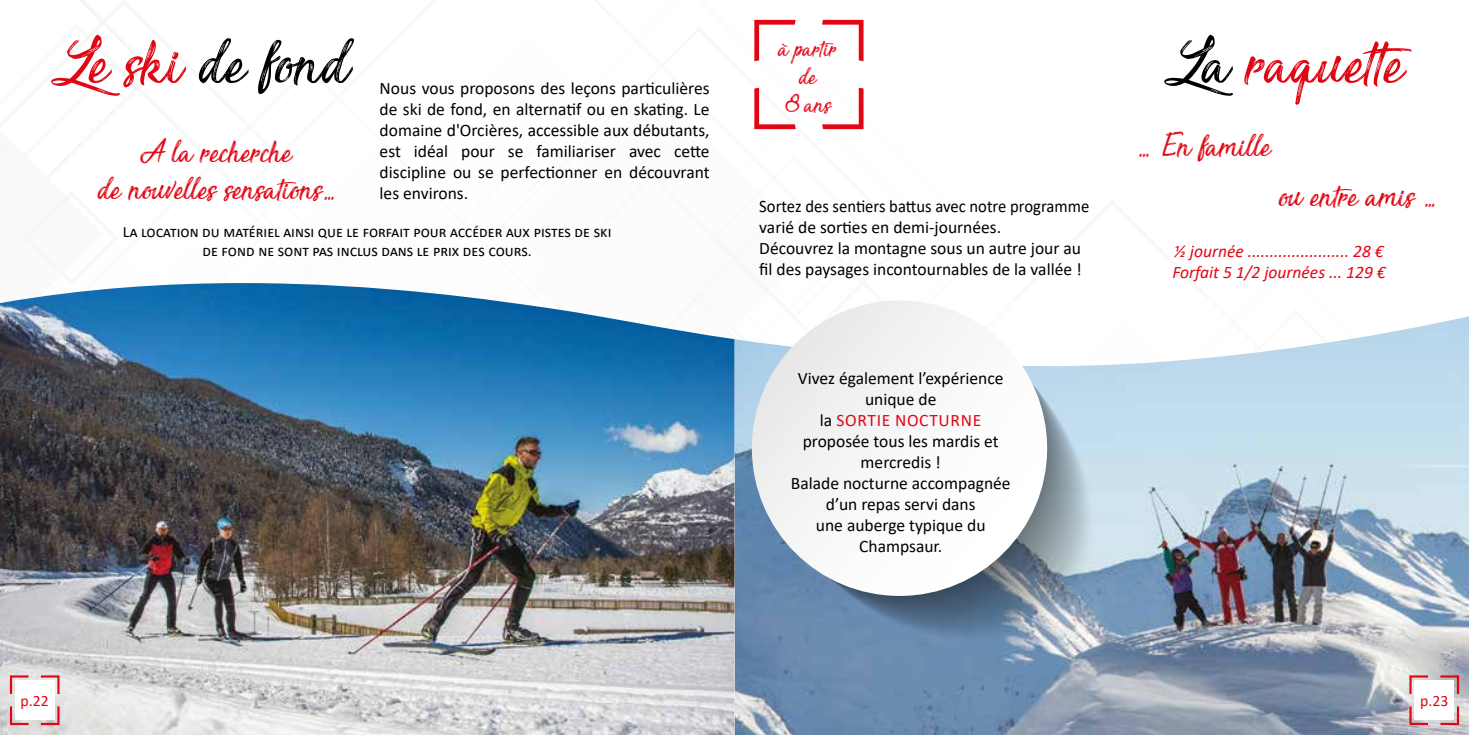
<style>
.page{position:relative;width:1469px;height:735px;background:#fff}
.page>*{position:absolute;margin:0;border:0;box-sizing:border-box;transform-origin:0 0}
.t1{font:84px "Sensations and Qualities";color:#000}
.t2{font:84px "Sensations and Qualities";color:#e10613}
.t3{font:42px/36.8px "Sensations and Qualities";color:#e10613;text-align:center}
.t4{font:31.5px/28px "Sensations and Qualities";color:#e10613;text-align:center}
.t5{font:17.5px/21px "Calibri";color:#000;text-align:justify}
.t6{font:17.5px/21px "Calibri";color:#000;scale:.95 1}
.t7{font:italic 17.5px/21px "Calibri";color:#e10613}
.t8{font:15.75px/18.9px "Calibri";color:#000;text-align:center}
.t9{font:15.75px "Calibri";color:#e10613}
.s1{color:#e10613}
.s2{color:#000}
</style>
<div class="page">
<img style="left:0;top:0;width:1468px;height:734px">
<div style="left:1414px;top:680px;width:39px;height:39px;background:#fff"></div>
<h1 class="t1" style="left:50px;top:22px;width:305px"><span class="s1">Le ski</span> de fond</h1>
<h1 class="t2" style="left:1162px;top:22px;width:246px"><span class="s2">La</span> raquette</h1>
<h3 class="t4" style="left:780px;top:36px;width:60px">à partir de<br>8 ans</h3>
<p class="t5" style="left:379px;top:77px;width:331px">Nous vous proposons des leçons particulières de ski de fond, en alternatif ou en skating. Le domaine d'Orcières, accessible aux débutants, est idéal pour se familiariser avec cette discipline ou se perfectionner en découvrant les environs.</p>
<h2 class="t3" style="left:1135px;top:130px;width:138px">… En famille</h2>
<h2 class="t3" style="left:100px;top:136px;width:236px">A la recherche<br>de nouvelles sensations...</h2>
<h2 class="t3" style="left:1280px;top:180px;width:156px">ou entre amis ...</h2>
<p class="t7" style="left:1172px;top:240px;width:215px">½ journée ....................... 28 €<br>Forfait 5 1/2 journées ... 129 €</p>
<p class="t6" style="left:759px;top:195px;width:349px">Sortez des sentiers battus avec notre programme varié de sorties en demi-journées.<br>Découvrez la montagne sous un autre jour au fil des paysages incontournables de la vallée !</p>
<p class="t8" style="left:123px;top:222px;width:490px">La location du matériel ainsi que le forfait pour accéder aux pistes de ski de fond ne sont pas inclus dans le prix des cours.</p>
<p class="t5" style="left:791px;top:366px;width:221px;text-align:center">Vivez également l’expérience unique de<br>la <span class="s1">SORTIE NOCTURNE </span>proposée tous les mardis et mercredis !<br>Balade nocturne accompagnée d’un repas servi dans<br>une auberge typique du<br>Champsaur.</p>
<p class="t9" style="left:21px;top:689px;width:30px">p.22</p>
<p class="t9" style="left:1420px;top:689px;width:30px">p.23</p>
</div>
